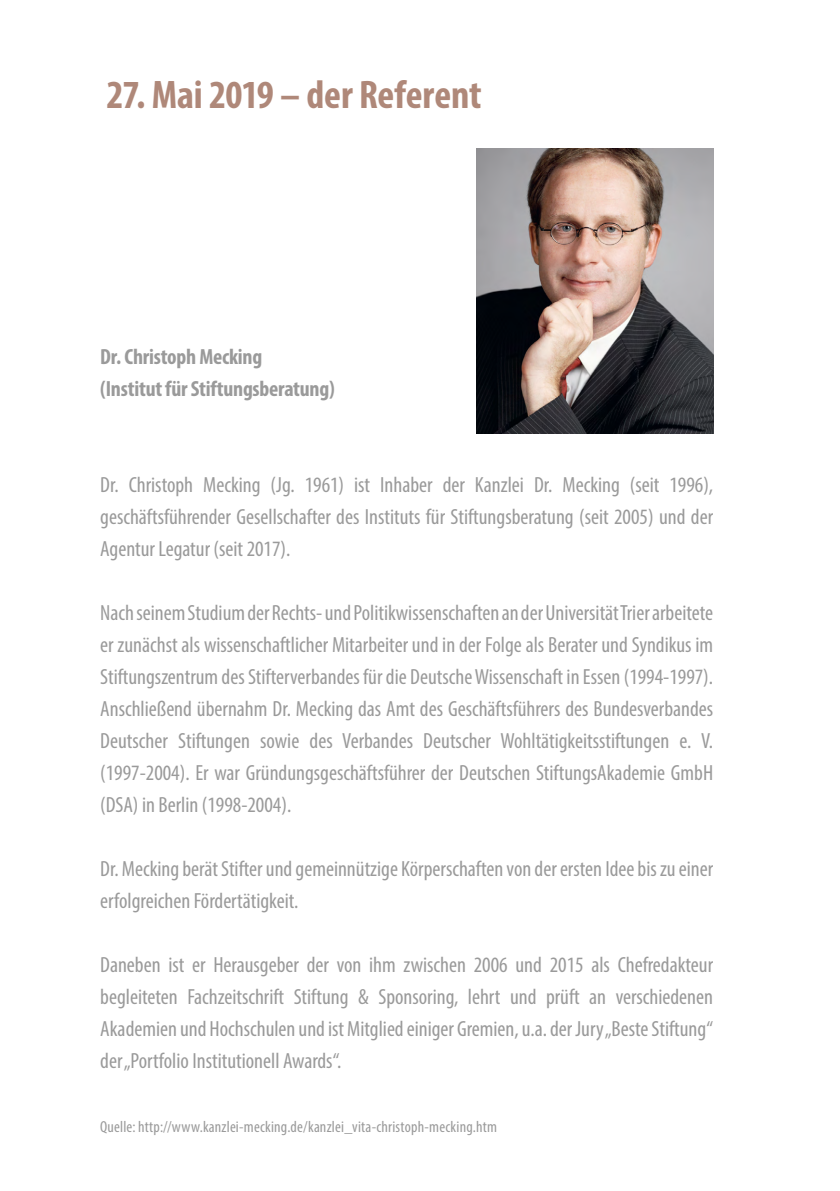
<style>
.page{position:relative;width:840px;height:1191px;background:#fff}
.page>*{position:absolute;margin:0;border:0;box-sizing:border-box;transform-origin:0 0}
.t1{font:700 condensed 40px "Myriad Pro";letter-spacing:-.005em;color:#af8879}
.t2{font:condensed 22px/32px "Myriad Pro";color:#9a9a9a;text-align:justify}
.t3{font:700 condensed 22px/32px "Myriad Pro";letter-spacing:-.01em;color:#9a9a9a}
.t4{font:condensed 16px "Myriad Pro";letter-spacing:.015em;color:#9a9a9a}
</style>
<div class="page">
<img style="left:476px;top:148px;width:236px;height:285px">
<h1 class="t1" style="left:106px;top:69px;width:376px">27. Mai 2019 – der Referent</h1>
<p class="t3" style="left:100px;top:340px;width:236px">Dr. Christoph Mecking<br>(Institut für Stiftungsberatung)</p>
<p class="t2" style="left:100px;top:468px;width:614px">Dr. Christoph Mecking (Jg. 1961) ist Inhaber der Kanzlei Dr. Mecking (seit 1996), geschäftsführender Gesellschafter des Instituts für Stiftungsberatung (seit 2005) und der Agentur Legatur (seit 2017).</p>
<p class="t2" style="left:100px;top:596px;width:614px">Nach seinem Studium der Rechts- und Politikwissenschaften an der Universität Trier arbeitete er zunächst als wissenschaftlicher Mitarbeiter und in der Folge als Berater und Syndikus im Stiftungszentrum des Stifterverbandes für die Deutsche Wissenschaft in Essen (1994-1997).<br>Anschließend übernahm Dr. Mecking das Amt des Geschäftsführers des Bundesverbandes Deutscher Stiftungen sowie des Verbandes Deutscher Wohltätigkeitsstiftungen e. V. (1997-2004). Er war Gründungsgeschäftsführer der Deutschen StiftungsAkademie GmbH (DSA) in Berlin (1998-2004).</p>
<p class="t2" style="left:100px;top:852px;width:614px">Dr. Mecking berät Stifter und gemeinnützige Körperschaften von der ersten Idee bis zu einer erfolgreichen Fördertätigkeit.</p>
<p class="t2" style="left:100px;top:948px;width:614px">Daneben ist er Herausgeber der von ihm zwischen 2006 und 2015 als Chefredakteur begleiteten Fachzeitschrift Stiftung &amp; Sponsoring, lehrt und prüft an verschiedenen Akademien und Hochschulen und ist Mitglied einiger Gremien, u.a. der Jury „Beste Stiftung“ der „Portfolio Institutionell Awards“.</p>
<p class="t4" style="left:100px;top:1117px;width:398px">Quelle: http://www.kanzlei-mecking.de/kanzlei_vita-christoph-mecking.htm</p>
</div>
